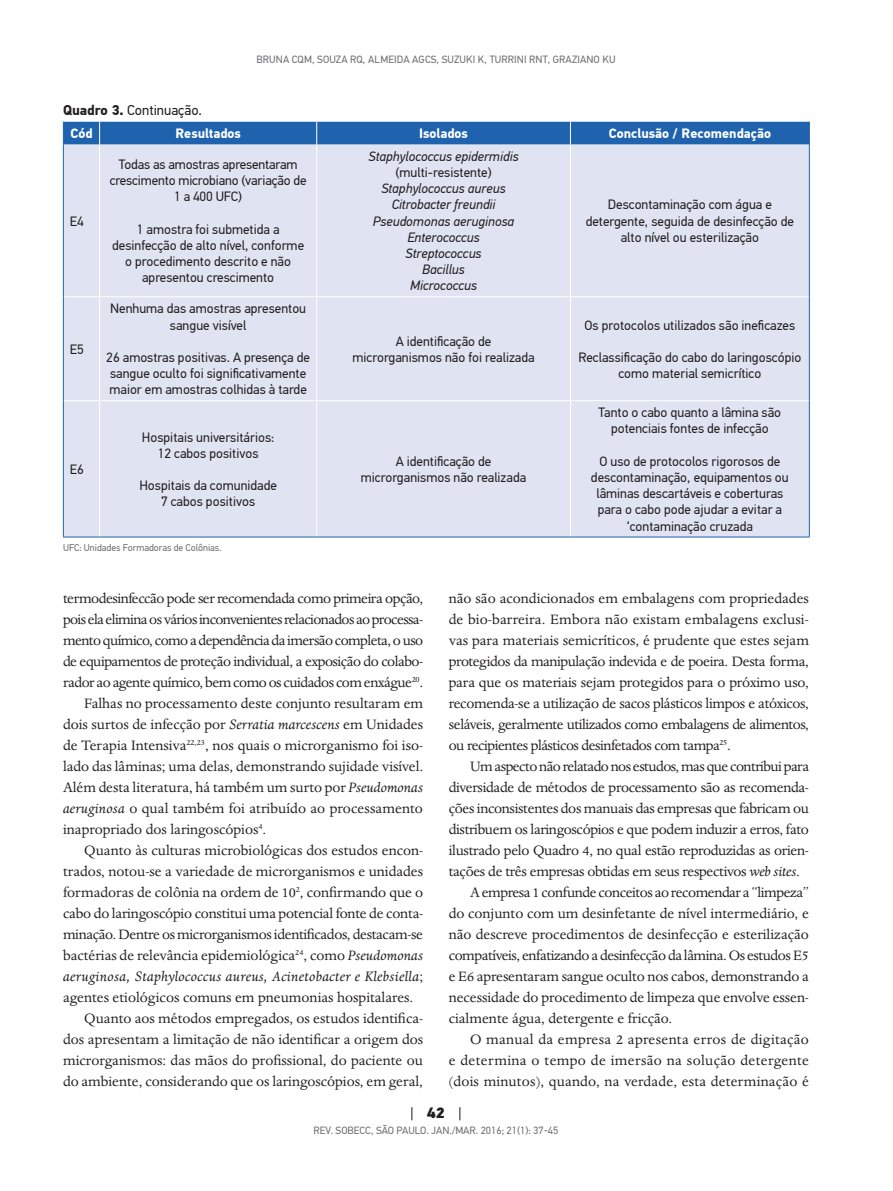
<style>
.page{position:relative;width:893px;height:1191px;background:#fff}
.page>*{position:absolute;margin:0;border:0;box-sizing:border-box;transform-origin:0 0}
.z_texto{font:15.75px/21px "Dante MT Std";color:#231f20;text-align:justify}
.t1{font:15px "PF Din Text Pro";color:#231f20}
.z_tab_fig_titulo{font:14.25px "PF Din Text Pro";color:#231f20}
.z_tab_texto{font:13.5px/16.2px "PF Din Text Pro";color:#231f20;text-align:center}
.z_tab_texto-2{font:italic 13.5px/16.2px "PF Din Text Pro";color:#231f20;text-align:center}
.z_tab_cabecalho{font:700 13.5px "PF Din Text Pro";color:#fff}
.t2{font:10.5px "PF Din Text Pro";letter-spacing:.01em;color:#6c6d70}
.z_tab_fig_legenda{font:9.75px "PF Din Text Pro";color:#6c6d70}
.s1{font-weight:700}
.s2{font-style:normal}
.s3{font-style:italic}
.s4{font-weight:900}
</style>
<div class="page">
<div style="left:64px;top:145px;width:745px;height:391px;background:#e0e4f2"></div>
<hr style="left:99px;top:145px;width:1px;height:151px;background:#fff">
<hr style="left:316px;top:145px;width:1px;height:151px;background:#fff">
<hr style="left:570px;top:145px;width:1px;height:151px;background:#fff">
<hr style="left:64px;top:296px;width:36px;height:1px;background:#fff">
<hr style="left:100px;top:296px;width:217px;height:1px;background:#fff">
<hr style="left:99px;top:297px;width:1px;height:103px;background:#fff">
<hr style="left:317px;top:296px;width:253px;height:1px;background:#fff">
<hr style="left:316px;top:297px;width:1px;height:103px;background:#fff">
<hr style="left:570px;top:296px;width:239px;height:1px;background:#fff">
<hr style="left:570px;top:297px;width:1px;height:103px;background:#fff">
<hr style="left:64px;top:400px;width:36px;height:1px;background:#fff">
<hr style="left:100px;top:400px;width:217px;height:1px;background:#fff">
<hr style="left:99px;top:401px;width:1px;height:135px;background:#fff">
<hr style="left:317px;top:400px;width:253px;height:1px;background:#fff">
<hr style="left:316px;top:401px;width:1px;height:135px;background:#fff">
<hr style="left:570px;top:400px;width:239px;height:1px;background:#fff">
<hr style="left:570px;top:401px;width:1px;height:135px;background:#fff">
<div style="left:63px;top:122px;width:747px;height:23px;background:#1f63ae"></div>
<hr style="left:63px;top:145px;width:1px;height:152px;background:#1f63ae">
<hr style="left:809px;top:145px;width:1px;height:152px;background:#1f63ae">
<hr style="left:63px;top:297px;width:1px;height:104px;background:#1f63ae">
<hr style="left:809px;top:297px;width:1px;height:104px;background:#1f63ae">
<hr style="left:63px;top:401px;width:1px;height:135px;background:#1f63ae">
<hr style="left:809px;top:401px;width:1px;height:135px;background:#1f63ae">
<hr style="left:63px;top:536px;width:37px;height:1px;background:#1f63ae">
<hr style="left:100px;top:536px;width:217px;height:1px;background:#1f63ae">
<hr style="left:317px;top:536px;width:253px;height:1px;background:#1f63ae">
<hr style="left:570px;top:536px;width:240px;height:1px;background:#1f63ae">
<p class="z_tab_fig_titulo" style="left:63px;top:102px;width:141px"><span class="s1">Quadro 3.</span> Continuação.</p>
<p class="t2" style="left:256px;top:53px;width:361px">BRUNA CQM, SOUZA RQ, ALMEIDA AGCS, SUZUKI K, TURRINI RNT, GRAZIANO KU</p>
<p class="z_tab_cabecalho" style="left:70px;top:125px;width:24px">Cód</p>
<p class="z_tab_cabecalho" style="left:175px;top:125px;width:67px">Resultados</p>
<p class="z_tab_cabecalho" style="left:419px;top:125px;width:50px">Isolados</p>
<p class="z_tab_cabecalho" style="left:609px;top:125px;width:164px">Conclusão / Recomendação</p>
<p class="z_tab_texto" style="left:70px;top:213px;width:16px">E4</p>
<p class="z_tab_texto" style="left:70px;top:341px;width:16px">E5</p>
<p class="z_tab_texto" style="left:70px;top:461px;width:16px">E6</p>
<p class="z_tab_texto" style="left:110px;top:156px;width:198px">Todas as amostras apresentaram crescimento microbiano (variação de<br>1 a 400 UFC)</p>
<p class="z_tab_texto" style="left:112px;top:221px;width:194px">1 amostra foi submetida a desinfecção de alto nível, conforme o procedimento descrito e não apresentou crescimento</p>
<p class="z_tab_texto" style="left:110px;top:301px;width:198px">Nenhuma das amostras apresentou sangue visível</p>
<p class="z_tab_texto" style="left:106px;top:349px;width:205px;text-align:left">26 amostras positivas. A presença de sangue oculto foi significativamente maior em amostras colhidas à tarde</p>
<p class="z_tab_texto" style="left:142px;top:429px;width:134px">Hospitais universitários:</p>
<p class="z_tab_texto" style="left:158px;top:445px;width:102px">12 cabos positivos</p>
<p class="z_tab_texto" style="left:139px;top:477px;width:139px">Hospitais da comunidade</p>
<p class="z_tab_texto" style="left:161px;top:494px;width:96px">7 cabos positivos</p>
<p class="z_tab_fig_legenda" style="left:63px;top:542px;width:160px">UFC: Unidades Formadoras de Colônias.</p>
<p class="z_tab_texto-2" style="left:369px;top:148px;width:152px">Staphylococcus epidermidis <span class="s2">(multi-resistente)</span></p>
<p class="z_tab_texto-2" style="left:381px;top:181px;width:126px">Staphylococcus aureus</p>
<p class="z_tab_texto-2" style="left:392px;top:197px;width:105px">Citrobacter freundii</p>
<p class="z_tab_texto-2" style="left:373px;top:213px;width:143px">Pseudomonas aeruginosa</p>
<p class="z_tab_texto-2" style="left:407px;top:229px;width:74px">Enterococcus</p>
<p class="z_tab_texto-2" style="left:406px;top:245px;width:77px">Streptococcus</p>
<p class="z_tab_texto-2" style="left:422px;top:262px;width:44px">Bacillus</p>
<p class="z_tab_texto-2" style="left:410px;top:278px;width:68px">Micrococcus</p>
<p class="z_tab_texto" style="left:353px;top:333px;width:184px">A identificação de microrganismos não foi realizada</p>
<p class="z_tab_texto" style="left:361px;top:453px;width:167px">A identificação de microrganismos não realizada</p>
<p class="z_tab_texto" style="left:586px;top:197px;width:210px">Descontaminação com água e detergente, seguida de desinfecção de alto nível ou esterilização</p>
<p class="z_tab_texto" style="left:584px;top:317px;width:212px">Os protocolos utilizados são ineficazes</p>
<p class="z_tab_texto" style="left:578px;top:349px;width:224px">Reclassificação do cabo do laringoscópio como material semicrítico</p>
<p class="z_tab_texto" style="left:599px;top:404px;width:184px">Tanto o cabo quanto a lâmina são potenciais fontes de infecção</p>
<p class="z_tab_texto" style="left:591px;top:453px;width:199px">O uso de protocolos rigorosos de descontaminação, equipamentos ou lâminas descartáveis e coberturas para o cabo pode ajudar a evitar a ‘contaminação cruzada</p>
<p class="z_texto" style="left:63px;top:587px;width:362px">termodesinfeccão pode ser recomendada como primeira opção, pois ela elimina os vários inconvenientes relacionados ao processa&shy;mento químico, como a dependência da imersão completa, o uso de equipamentos de proteção individual, a exposição do colabo&shy;rador ao agente químico, bem como os cuidados com enxágue<sup>20</sup>.</p>
<p class="z_texto" style="left:63px;top:692px;width:362px;text-indent:21px">Falhas no processamento deste conjunto resultaram em dois surtos de infecção por <span class="s3">Serratia marcescens</span> em Unidades de Terapia Intensiva<sup>22,23</sup>, nos quais o microrganismo foi iso&shy;lado das lâminas; uma delas, demonstrando sujidade visível.<br>Além desta literatura, há também um surto por <span class="s3">Pseudomonas aeruginosa</span> o qual também foi atribuído ao processamento inapropriado dos laringoscópios<sup>4</sup>.</p>
<p class="z_texto" style="left:63px;top:839px;width:362px;text-indent:21px">Quanto às culturas microbiológicas dos estudos encon&shy;trados, notou-se a variedade de microrganismos e unidades formadoras de colônia na ordem de 10<sup>2</sup>, confirmando que o cabo do laringoscópio constitui uma potencial fonte de conta&shy;minação. Dentre os microrganismos identificados, destacam-se bactérias de relevância epidemiológica<sup>24</sup>, como <span class="s3">Pseudomonas aeruginosa, Staphylococcus aureus, Acinetobacter e Klebsiella</span>; agentes etiológicos comuns em pneumonias hospitalares.</p>
<p class="z_texto" style="left:63px;top:1007px;width:362px;text-indent:21px">Quanto aos métodos empregados, os estudos identifica&shy;dos apresentam a limitação de não identificar a origem dos microrganismos: das mãos do profissional, do paciente ou do ambiente, considerando que os laringoscópios, em geral,</p>
<p class="z_texto" style="left:449px;top:587px;width:362px">não são acondicionados em embalagens com propriedades de bio-barreira. Embora não existam embalagens exclusi&shy;vas para materiais semicríticos, é prudente que estes sejam protegidos da manipulação indevida e de poeira. Desta forma, para que os materiais sejam protegidos para o próximo uso, recomenda-se a utilização de sacos plásticos limpos e atóxicos, seláveis, geralmente utilizados como embalagens de alimentos, ou recipientes plásticos desinfetados com tampa<sup>25</sup>.</p>
<p class="z_texto" style="left:449px;top:755px;width:362px;text-indent:21px">Um aspecto não relatado nos estudos, mas que contribui para diversidade de métodos de processamento são as recomenda&shy;ções inconsistentes dos manuais das empresas que fabricam ou distribuem os laringoscópios e que podem induzir a erros, fato ilustrado pelo Quadro 4, no qual estão reproduzidas as orien&shy;tações de três empresas obtidas em seus respectivos <span class="s3">web sites</span>.</p>
<p class="z_texto" style="left:449px;top:881px;width:362px;text-indent:21px">A empresa 1 confunde conceitos ao recomendar a “limpeza” do conjunto com um desinfetante de nível intermediário, e não descreve procedimentos de desinfecção e esterilização compatíveis, enfatizando a desinfecção da lâmina. Os estudos E5 e E6 apresentaram sangue oculto nos cabos, demonstrando a necessidade do procedimento de limpeza que envolve essen&shy;cialmente água, detergente e fricção.</p>
<p class="z_texto" style="left:449px;top:1028px;width:362px;text-indent:21px">O manual da empresa 2 apresenta erros de digitação e determina o tempo de imersão na solução detergente (dois minutos), quando, na verdade, esta determinação é</p>
<p class="t1" style="left:410px;top:1103px;width:53px">| <span class="s4">42</span> |</p>
<p class="t2" style="left:314px;top:1124px;width:246px">REV. SOBECC, SÃO PAULO. JAN./MAR. 2016; 21(1): 37-45</p>
</div>
